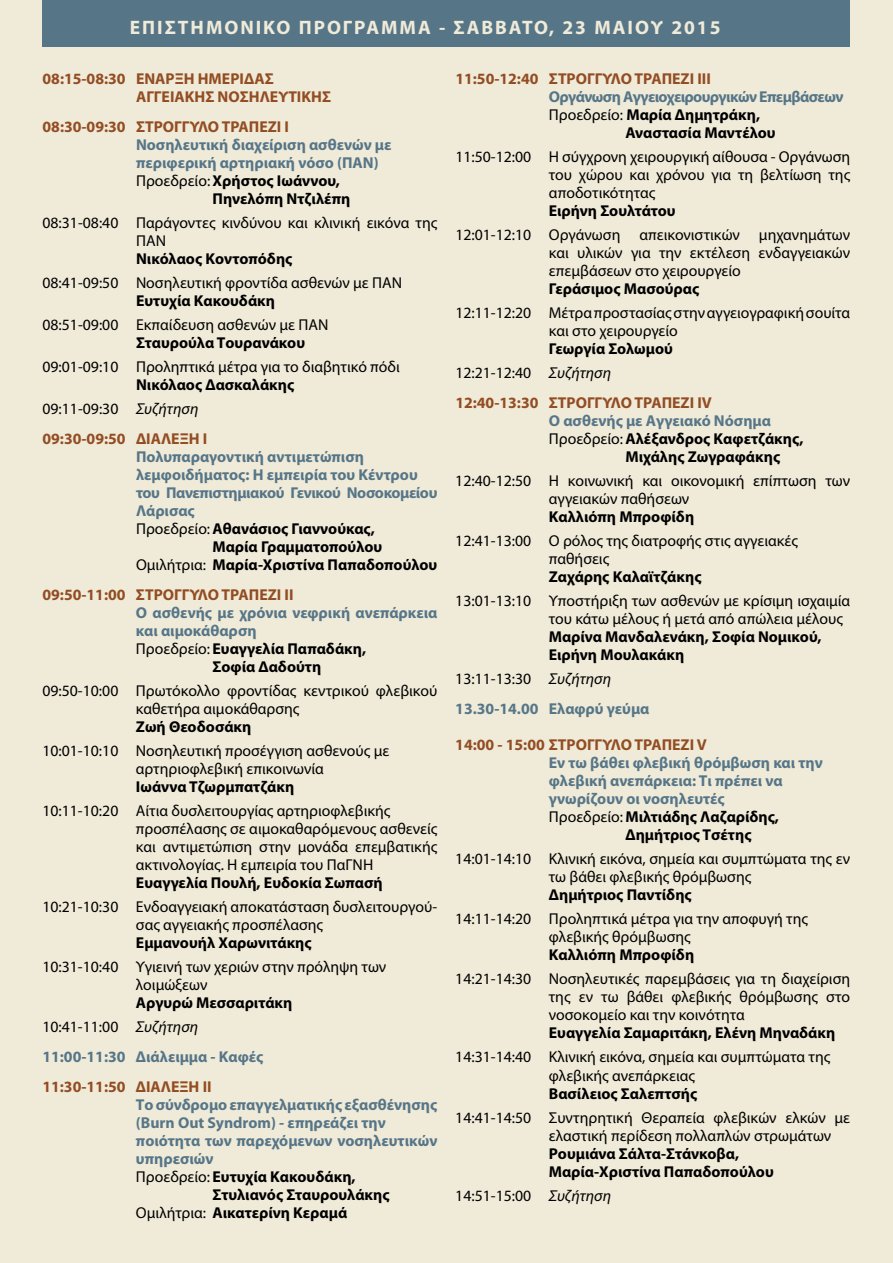
<style>
.page{position:relative;width:893px;height:1263px;background:#f0ead8}
.page>*{position:absolute;margin:0;border:0;box-sizing:border-box;transform-origin:0 0}
.t1{font:700 19.5px "Myriad Pro";letter-spacing:.1em;color:#f0ead8}
.t2{font:15.75px/18px "Myriad Pro";color:#000}
.t3{font:700 15.75px/24px "Myriad Pro";color:#000}
.t4{font:700 15.75px/30px "Myriad Pro";color:#567688}
.t5{font:700 15.75px/18px "Myriad Pro";color:#924d23}
.t6{font:700 15.75px "Myriad Pro";letter-spacing:-.025em;color:#567688}
.t7{font:700 15.75px "Myriad Pro";letter-spacing:-.035em;color:#567688}
.s1{font-weight:400}
.s2{font-weight:400;font-style:italic}
.s3{font-weight:400;color:#000}
.s4{font-weight:400;font-style:italic;color:#000}
.s5{font-style:italic}
</style>
<div class="page">
<div style="left:43px;top:0;width:807px;height:47px;background:#567688"></div>
<p class="t1" style="left:130px;top:15px;width:592px">ΕΠΙΣΤΗΜΟΝΙΚΟ ΠΡΟΓΡΑΜΜΑ - ΣΑΒΒΑΤΟ, 23 ΜΑΙΟΥ 2015</p>
<p class="t5" style="left:136px;top:69px;width:197px;text-indent:-94px">08:15-08:30 ΕΝΑΡΞΗ ΗΜΕΡΙΔΑΣ<br>ΑΓΓΕΙΑΚΗΣ ΝΟΣΗΛΕΥΤΙΚΗΣ</p>
<p class="t5" style="left:43px;top:117px;width:248px">08:30-09:30 ΣΤΡΟΓΓΥΛΟ ΤΡΑΠΕΖΙ Ι</p>
<p class="t4" style="left:136px;top:129px;width:257px">Νοσηλευτική διαχείριση ασθενών με</p>
<p class="t4" style="left:136px;top:147px;width:244px">περιφερική αρτηριακή νόσο (ΠΑΝ)</p>
<p class="t3" style="left:136px;top:168px;width:205px"><span class="s1">Προεδρείο:</span>Χρήστος Ιωάννου,</p>
<p class="t3" style="left:213px;top:186px;width:139px">Πηνελόπη Ντζιλέπη</p>
<p class="t2" style="left:136px;top:214px;width:303px;text-indent:-94px">08:31-08:40 Παράγοντες κινδύνου και κλινική εικόνα της<br>ΠΑΝ</p>
<p class="t3" style="left:136px;top:246px;width:158px">Νικόλαος Κοντοπόδης</p>
<p class="t2" style="left:42px;top:274px;width:361px">08:41-09:50 Νοσηλευτική φροντίδα ασθενών με ΠΑΝ</p>
<p class="t3" style="left:136px;top:288px;width:141px">Ευτυχία Κακουδάκη</p>
<p class="t2" style="left:42px;top:316px;width:288px">08:51-09:00 Εκπαίδευση ασθενών με ΠΑΝ</p>
<p class="t3" style="left:136px;top:330px;width:171px">Σταυρούλα Τουρανάκου</p>
<p class="t2" style="left:42px;top:358px;width:359px">09:01-09:10 Προληπτικά μέτρα για το διαβητικό πόδι</p>
<p class="t3" style="left:42px;top:372px;width:253px;text-indent:94px">Νικόλαος Δασκαλάκης<br><span class="s1">09:11-09:30</span> <span class="s2">Συζήτηση</span></p>
<p class="t5" style="left:42px;top:429px;width:166px">09:30-09:50 ΔΙΑΛΕΞΗ Ι</p>
<p class="t4" style="left:136px;top:441px;width:229px">Πολυπαραγοντική αντιμετώπιση</p>
<p class="t4" style="left:136px;top:459px;width:283px">λεμφοιδήματος: Η εμπειρία του Κέντρου</p>
<p class="t6" style="left:136px;top:483px;width:303px">του Πανεπιστημιακού Γενικού Νοσοκομείου</p>
<p class="t4" style="left:136px;top:495px;width:60px">Λάρισας</p>
<p class="t3" style="left:136px;top:516px;width:240px"><span class="s1">Προεδρείο:</span>Αθανάσιος Γιαννούκας,</p>
<p class="t3" style="left:213px;top:534px;width:171px">Μαρία Γραμματοπούλου</p>
<p class="t3" style="left:136px;top:552px;width:303px"><span class="s1">Ομιλήτρια:</span> Μαρία-Χριστίνα Παπαδοπούλου</p>
<p class="t5" style="left:42px;top:585px;width:253px">09:50-11:00 ΣΤΡΟΓΓΥΛΟ ΤΡΑΠΕΖΙ ΙΙ</p>
<p class="t4" style="left:136px;top:597px;width:303px">Ο ασθενής με χρόνια νεφρική ανεπάρκεια</p>
<p class="t4" style="left:136px;top:615px;width:122px">και αιμοκάθαρση</p>
<p class="t3" style="left:136px;top:636px;width:232px"><span class="s1">Προεδρείο:</span> Ευαγγελία Παπαδάκη,</p>
<p class="t3" style="left:212px;top:654px;width:110px">Σοφία Δαδούτη</p>
<p class="t2" style="left:136px;top:682px;width:303px;text-indent:-94px">09:50-10:00 Πρωτόκολλο φροντίδας κεντρικού φλεβικού καθετήρα αιμοκάθαρσης</p>
<p class="t3" style="left:136px;top:714px;width:117px">Ζωή Θεοδοσάκη</p>
<p class="t2" style="left:136px;top:742px;width:255px;text-indent:-94px">10:01-10:10 Νοσηλευτική προσέγγιση ασθενούς με αρτηριοφλεβική επικοινωνία</p>
<p class="t3" style="left:136px;top:774px;width:160px">Ιωάννα Τζωρμπατζάκη</p>
<p class="t2" style="left:136px;top:802px;width:303px;text-indent:-94px">10:11-10:20 Αίτια δυσλειτουργίας αρτηριοφλεβικής προσπέλασης σε αιμοκαθαρόμενους ασθενείς και αντιμετώπιση στην μονάδα επεμβατικής ακτινολογίας. H εμπειρία του ΠαΓΝΗ</p>
<p class="t3" style="left:136px;top:870px;width:248px">Ευαγγελία Πουλή, Ευδοκία Σωπασή</p>
<p class="t2" style="left:136px;top:898px;width:303px;text-indent:-94px">10:21-10:30 Ενδοαγγειακή αποκατάσταση δυσλειτουργού&shy;σας αγγειακής προσπέλασης</p>
<p class="t3" style="left:136px;top:930px;width:177px">Εμμανουήλ Χαρωνιτάκης</p>
<p class="t2" style="left:136px;top:958px;width:252px;text-indent:-94px">10:31-10:40 Υγιεινή των χεριών στην πρόληψη των λοιμώξεων</p>
<p class="t3" style="left:42px;top:990px;width:252px;text-indent:94px">Αργυρώ Μεσσαριτάκη<br><span class="s1">10:41-11:00</span> <span class="s2">Συζήτηση</span></p>
<p class="t4" style="left:42px;top:1041px;width:222px">11:00-11:30 Διάλειμμα - Καφές</p>
<p class="t5" style="left:42px;top:1077px;width:171px">11:30-11:50 ΔΙΑΛΕΞΗ ΙI</p>
<p class="t4" style="left:136px;top:1089px;width:303px">Το σύνδρομο επαγγελματικής εξασθένησης</p>
<p class="t4" style="left:136px;top:1107px;width:251px">(Burn Out Syndrom) - επηρεάζει την</p>
<p class="t4" style="left:136px;top:1125px;width:303px">ποιότητα των παρεχόμενων νοσηλευτικών</p>
<p class="t4" style="left:136px;top:1143px;width:79px">υπηρεσιών</p>
<p class="t3" style="left:136px;top:1164px;width:221px"><span class="s1">Προεδρείο:</span> Ευτυχία Κακουδάκη,</p>
<p class="t3" style="left:212px;top:1182px;width:179px">Στυλιανός Σταυρουλάκης</p>
<p class="t3" style="left:136px;top:1200px;width:213px"><span class="s1">Ομιλήτρια:</span> Αικατερίνη Κεραμά</p>
<p class="t5" style="left:455px;top:69px;width:257px">11:50-12:40 ΣΤΡΟΓΓΥΛΟ ΤΡΑΠΕΖΙ ΙII</p>
<p class="t7" style="left:549px;top:87px;width:296px">Οργάνωση Αγγειοχειρουργικών Επεμβάσεων</p>
<p class="t3" style="left:549px;top:102px;width:213px"><span class="s1">Προεδρείο:</span> Μαρία Δημητράκη,</p>
<p class="t3" style="left:625px;top:120px;width:152px">Αναστασία Μαντέλου</p>
<p class="t2" style="left:549px;top:148px;width:303px;text-align:justify;text-indent:-94px">11:50-12:00 Η σύγχρονη χειρουργική αίθουσα - Οργάνωση του χώρου και χρόνου για τη βελτίωση της αποδοτικότητας</p>
<p class="t3" style="left:549px;top:198px;width:128px">Ειρήνη Σουλτάτου</p>
<p class="t2" style="left:549px;top:226px;width:303px;text-align:justify;text-indent:-94px">12:01-12:10 Οργάνωση απεικονιστικών μηχανημάτων και υλικών για την εκτέλεση ενδαγγειακών επεμβάσεων στο χειρουργείο</p>
<p class="t3" style="left:549px;top:276px;width:152px">Γεράσιμος Μασούρας</p>
<p class="t2" style="left:549px;top:304px;width:303px;text-indent:-94px">12:11-12:20 Μέτρα προστασίας στην αγγειογραφική σουίτα και στο χειρουργείο</p>
<p class="t3" style="left:455px;top:336px;width:219px;text-indent:94px">Γεωργία Σολωμού<br><span class="s1">12:21-12:40</span> <span class="s2">Συζήτηση</span></p>
<p class="t5" style="left:455px;top:393px;width:258px">12:40-13:30 ΣΤΡΟΓΓΥΛΟ ΤΡΑΠΕΖΙ ΙV</p>
<p class="t4" style="left:549px;top:405px;width:224px">Ο ασθενής με Αγγειακό Νόσημα</p>
<p class="t3" style="left:549px;top:426px;width:256px"><span class="s1">Προεδρείο:</span>Αλέξανδρος Καφετζάκης,</p>
<p class="t3" style="left:625px;top:444px;width:156px">Μιχάλης Ζωγραφάκης</p>
<p class="t2" style="left:549px;top:472px;width:303px;text-indent:-94px">12:40-12:50 Η κοινωνική και οικονομική επίπτωση των αγγειακών παθήσεων</p>
<p class="t3" style="left:549px;top:504px;width:147px">Καλλιόπη Μπροφίδη</p>
<p class="t2" style="left:549px;top:532px;width:251px;text-indent:-94px">12:41-13:00 Ο ρόλος της διατροφής στις αγγειακές παθήσεις</p>
<p class="t3" style="left:549px;top:564px;width:154px">Ζαχάρης Καλαϊτζάκης</p>
<p class="t2" style="left:549px;top:592px;width:303px;text-indent:-94px">13:01-13:10 Υποστήριξη των ασθενών με κρίσιμη ισχαιμία του κάτω μέλους ή μετά από απώλεια μέλους</p>
<p class="t3" style="left:549px;top:627px;width:274px;line-height:18px">Μαρίνα Μανδαλενάκη, Σοφία Νομικού,<br>Ειρήνη Μουλακάκη</p>
<p class="t4" style="left:455px;top:663px;width:196px"><span class="s3">13:11-13:30</span> <span class="s4">Συζήτηση<br></span>13.30-14.00 Ελαφρύ γεύμα</p>
<p class="t5" style="left:455px;top:736px;width:253px">14:00 - 15:00 ΣΤΡΟΓΓΥΛΟ ΤΡΑΠΕΖΙ V</p>
<p class="t4" style="left:549px;top:748px;width:275px">Εν τω βάθει φλεβική θρόμβωση και την</p>
<p class="t4" style="left:549px;top:766px;width:235px">φλεβική ανεπάρκεια: Τι πρέπει να</p>
<p class="t4" style="left:549px;top:784px;width:177px">γνωρίζουν οι νοσηλευτές</p>
<p class="t3" style="left:549px;top:805px;width:232px"><span class="s1">Προεδρείο:</span> Μιλτιάδης Λαζαρίδης,</p>
<p class="t3" style="left:625px;top:823px;width:128px">Δημήτριος Τσέτης</p>
<p class="t2" style="left:455px;top:850px;width:396px;text-align:center">14:01-14:10 Κλινική εικόνα, σημεία και συμπτώματα της εν τω βάθει φλεβικής θρόμβωσης</p>
<p class="t3" style="left:549px;top:883px;width:144px">Δημήτριος Παντίδης</p>
<p class="t2" style="left:549px;top:910px;width:261px;text-indent:-94px">14:11-14:20 Προληπτικά μέτρα για την αποφυγή της φλεβικής θρόμβωσης</p>
<p class="t3" style="left:549px;top:943px;width:147px">Καλλιόπη Μπροφίδη</p>
<p class="t2" style="left:549px;top:970px;width:303px;text-align:justify;text-indent:-94px">14:21-14:30 Νοσηλευτικές παρεμβάσεις για τη διαχείριση της εν τω βάθει φλεβικής θρόμβωσης στο νοσοκομείο και την κοινότητα</p>
<p class="t3" style="left:549px;top:1021px;width:288px">Ευαγγελία Σαμαριτάκη, Ελένη Μηναδάκη</p>
<p class="t2" style="left:549px;top:1048px;width:283px;text-indent:-94px">14:31-14:40 Κλινική εικόνα, σημεία και συμπτώματα της φλεβικής ανεπάρκειας</p>
<p class="t3" style="left:549px;top:1081px;width:150px">Βασίλειος Σαλεπτσής</p>
<p class="t2" style="left:549px;top:1108px;width:303px;text-indent:-94px">14:41-14:50 Συντηρητική Θεραπεία φλεβικών ελκών με ελαστική περίδεση πολλαπλών στρωμάτων</p>
<p class="t3" style="left:549px;top:1144px;width:226px;line-height:18px">Ρουμιάνα Σάλτα-Στάνκοβα,<br>Μαρία-Χριστίνα Παπαδοπούλου</p>
<p class="t2" style="left:455px;top:1186px;width:157px">14:51-15:00 <span class="s5">Συζήτηση</span></p>
</div>
